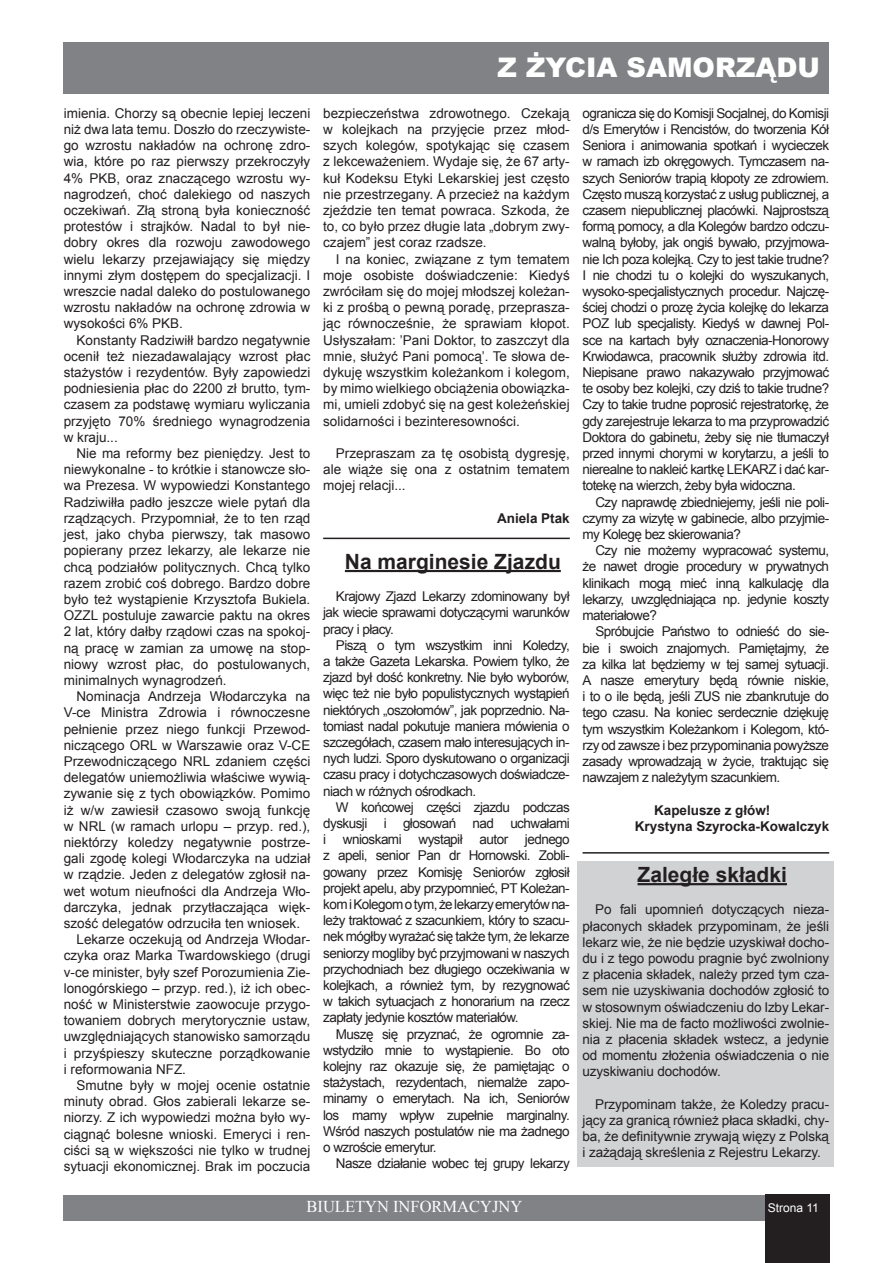
<style>
.page{position:relative;width:893px;height:1263px;background:#fff}
.page>*{position:absolute;margin:0;border:0;box-sizing:border-box;transform-origin:0 0}
.t1{font:900 27px "Arial";color:#fff}
.t2{font:700 21px "Arial";color:#231f20}
.t3{font:16.5px "Times New Roman";color:#fff}
.t4{font:13.5px/16.2px "Arial";color:#231f20;text-align:justify}
.t5{font:700 13.5px/16.2px "Arial";color:#231f20}
.t6{font:13.5px "Arial";letter-spacing:-.04em;color:#231f20}
.t7{font:12px "Arial";color:#fff}
</style>
<div class="page">
<div style="left:64px;top:43px;width:765px;height:51px;background:#808285"></div>
<div style="left:64px;top:1195px;width:765px;height:25px;background:#808285"></div>
<div style="left:765px;top:1195px;width:64px;height:68px;background:#231f20"></div>
<div style="left:578px;top:861px;width:256px;height:305px;background:#d1d2d4"></div>
<hr style="left:345px;top:570px;width:216px;height:2px;background:#231f20">
<hr style="left:323px;top:538px;width:247px;height:1px;background:#231f20">
<hr style="left:583px;top:852px;width:246px;height:1px;background:#231f20">
<hr style="left:637px;top:883px;width:150px;height:2px;background:#231f20">
<p class="t4" style="left:64px;top:105px;width:248px">imienia. Chorzy są obecnie lepiej leczeni niż dwa lata temu. Doszło do rzeczywiste&shy;go wzrostu nakładów na ochronę zdro&shy;wia, które po raz pierwszy przekroczyły 4% PKB, oraz znaczącego wzrostu wy&shy;nagrodzeń, choć dalekiego od naszych oczekiwań. Złą stroną była konieczność protestów i strajków. Nadal to był nie&shy;dobry okres dla rozwoju zawodowego wielu lekarzy przejawiający się między innymi złym dostępem do specjalizacji. I wreszcie nadal daleko do postulowanego wzrostu nakładów na ochronę zdrowia w wysokości 6% PKB.</p>
<p class="t4" style="left:64px;top:332px;width:248px;text-indent:13px">Konstanty Radziwiłł bardzo negatywnie ocenił też niezadawalający wzrost płac stażystów i rezydentów. Były zapowiedzi podniesienia płac do 2200 zł brutto, tym&shy;czasem za podstawę wymiaru wyliczania przyjęto 70% średniego wynagrodzenia w kraju...</p>
<p class="t4" style="left:64px;top:445px;width:248px;text-indent:13px">Nie ma reformy bez pieniędzy. Jest to niewykonalne - to krótkie i stanowcze sło&shy;wa Prezesa. W wypowiedzi Konstantego Radziwiłła padło jeszcze wiele pytań dla rządzących. Przypomniał, że to ten rząd jest, jako chyba pierwszy, tak masowo popierany przez lekarzy, ale lekarze nie chcą podziałów politycznych. Chcą tylko razem zrobić coś dobrego. Bardzo dobre było też wystąpienie Krzysztofa Bukiela.<br>OZZL postuluje zawarcie paktu na okres 2 lat, który dałby rządowi czas na spokoj&shy;ną pracę w zamian za umowę na stop&shy;niowy wzrost płac, do postulowanych, minimalnych wynagrodzeń.</p>
<p class="t4" style="left:77px;top:688px;width:235px">Nominacja Andrzeja Włodarczyka na</p>
<p class="t4" style="left:64px;top:705px;width:248px">V-ce Ministra Zdrowia i równoczesne</p>
<p class="t4" style="left:64px;top:721px;width:248px">pełnienie przez niego funkcji Przewod-</p>
<p class="t4" style="left:64px;top:737px;width:248px">niczącego ORL w Warszawie oraz V-CE</p>
<p class="t4" style="left:64px;top:753px;width:248px">Przewodniczącego NRL zdaniem części</p>
<p class="t4" style="left:64px;top:769px;width:248px">delegatów uniemożliwia właściwe wywią-</p>
<p class="t4" style="left:64px;top:786px;width:248px">zywanie się z tych obowiązków. Pomimo</p>
<p class="t4" style="left:64px;top:802px;width:248px">iż w/w zawiesił czasowo swoją funkcję</p>
<p class="t4" style="left:64px;top:818px;width:248px">w NRL (w ramach urlopu – przyp. red.),</p>
<p class="t4" style="left:64px;top:834px;width:248px">niektórzy koledzy negatywnie postrze-</p>
<p class="t4" style="left:64px;top:850px;width:248px">gali zgodę kolegi Włodarczyka na udział</p>
<p class="t4" style="left:64px;top:867px;width:248px">w rządzie. Jeden z delegatów zgłosił na-</p>
<p class="t4" style="left:64px;top:883px;width:248px">wet wotum nieufności dla Andrzeja Wło-</p>
<p class="t4" style="left:64px;top:899px;width:248px">darczyka, jednak przytłaczająca więk-</p>
<p class="t4" style="left:64px;top:915px;width:238px">szość delegatów odrzuciła ten wniosek.</p>
<p class="t4" style="left:77px;top:931px;width:235px">Lekarze oczekują od Andrzeja Włodar-</p>
<p class="t4" style="left:64px;top:948px;width:248px">czyka oraz Marka Twardowskiego (drugi</p>
<p class="t4" style="left:64px;top:964px;width:248px">v-ce minister, były szef Porozumienia Zie-</p>
<p class="t4" style="left:64px;top:980px;width:248px">lonogórskiego – przyp. red.), iż ich obec-</p>
<p class="t4" style="left:64px;top:996px;width:248px">ność w Ministerstwie zaowocuje przygo-</p>
<p class="t4" style="left:64px;top:1012px;width:248px">towaniem dobrych merytorycznie ustaw,</p>
<p class="t4" style="left:64px;top:1029px;width:248px">uwzględniających stanowisko samorządu</p>
<p class="t4" style="left:64px;top:1045px;width:248px">i przyśpieszy skuteczne porządkowanie</p>
<p class="t4" style="left:64px;top:1061px;width:124px">i reformowania NFZ.</p>
<p class="t4" style="left:77px;top:1077px;width:235px">Smutne były w mojej ocenie ostatnie</p>
<p class="t4" style="left:64px;top:1093px;width:248px">minuty obrad. Głos zabierali lekarze se-</p>
<p class="t4" style="left:64px;top:1110px;width:248px">niorzy. Z ich wypowiedzi można było wy-</p>
<p class="t4" style="left:64px;top:1126px;width:248px">ciągnąć bolesne wnioski. Emeryci i ren-</p>
<p class="t4" style="left:64px;top:1142px;width:248px">ciści są w większości nie tylko w trudnej</p>
<p class="t4" style="left:64px;top:1158px;width:248px">sytuacji ekonomicznej. Brak im poczucia</p>
<h1 class="t1" style="left:498px;top:47px;width:324px">Z ŻYCIA SAMORZĄDU</h1>
<p class="t4" style="left:323px;top:105px;width:248px">bezpieczeństwa zdrowotnego. Czekają w kolejkach na przyjęcie przez młod&shy;szych kolegów, spotykając się czasem z lekceważeniem. Wydaje się, że 67 arty&shy;kuł Kodeksu Etyki Lekarskiej jest często nie przestrzegany. A przecież na każdym zjeździe ten temat powraca. Szkoda, że to, co było przez długie lata „dobrym zwy&shy;czajem” jest coraz rzadsze.</p>
<p class="t4" style="left:323px;top:251px;width:248px;text-indent:13px">I na koniec, związane z tym tematem moje osobiste doświadczenie: Kiedyś zwróciłam się do mojej młodszej koleżan&shy;ki z prośbą o pewną poradę, przeprasza&shy;jąc równocześnie, że sprawiam kłopot.<br>Usłyszałam: ’Pani Doktor, to zaszczyt dla mnie, służyć Pani pomocą’. Te słowa de&shy;dykuję wszystkim koleżankom i kolegom, by mimo wielkiego obciążenia obowiązka&shy;mi, umieli zdobyć się na gest koleżeńskiej solidarności i bezinteresowności.</p>
<p class="t4" style="left:323px;top:445px;width:248px;text-indent:13px">Przepraszam za tę osobistą dygresję, ale wiąże się ona z ostatnim tematem mojej relacji...</p>
<p class="t5" style="left:497px;top:510px;width:74px">Aniela Ptak</p>
<p class="t4" style="left:583px;top:105px;width:248px">ogranicza się do Komisji Socjalnej, do Komisji d/s Emerytów i Rencistów, do tworzenia Kół Seniora i animowania spotkań i wycieczek w ramach izb okręgowych. Tymczasem na&shy;szych Seniorów trapią kłopoty ze zdrowiem.<br>Często muszą korzystać z usług publicznej, a czasem niepublicznej placówki. Najprostszą formą pomocy, a dla Kolegów bardzo odczu&shy;walną byłoby, jak ongiś bywało, przyjmowa&shy;nie Ich poza kolejką. Czy to jest takie trudne?<br>I nie chodzi tu o kolejki do wyszukanych, wysoko-specjalistycznych procedur. Najczę&shy;ściej chodzi o prozę życia kolejkę do lekarza POZ lub specjalisty. Kiedyś w dawnej Pol&shy;sce na kartach były oznaczenia-Honorowy Krwiodawca, pracownik służby zdrowia itd.<br>Niepisane prawo nakazywało przyjmować te osoby bez kolejki, czy dziś to takie trudne?<br>Czy to takie trudne poprosić rejestratorkę, że gdy zarejestruje lekarza to ma przyprowadzić Doktora do gabinetu, żeby się nie tłumaczył przed innymi chorymi w korytarzu, a jeśli to nierealne to nakleić kartkę LEKARZ i dać kar&shy;totekę na wierzch, żeby była widoczna.</p>
<p class="t4" style="left:583px;top:494px;width:248px;text-indent:13px">Czy naprawdę zbiedniejemy, jeśli nie poli&shy;czymy za wizytę w gabinecie, albo przyjmie&shy;my Kolegę bez skierowania?</p>
<p class="t4" style="left:583px;top:543px;width:248px;text-indent:13px">Czy nie możemy wypracować systemu, że nawet drogie procedury w prywatnych klinikach mogą mieć inną kalkulację dla lekarzy, uwzględniająca np. jedynie koszty materiałowe?</p>
<p class="t4" style="left:583px;top:624px;width:248px;text-indent:13px">Spróbujcie Państwo to odnieść do sie&shy;bie i swoich znajomych. Pamiętajmy, że za kilka lat będziemy w tej samej sytuacji.<br>A nasze emerytury będą równie niskie, i to o ile będą, jeśli ZUS nie zbankrutuje do tego czasu. Na koniec serdecznie dziękuję tym wszystkim Koleżankom i Kolegom, któ&shy;rzy od zawsze i bez przypominania powyższe zasady wprowadzają w życie, traktując się nawzajem z należytym szacunkiem.</p>
<p class="t5" style="left:635px;top:802px;width:196px;text-indent:19px">Kapelusze z głów!<br>Krystyna Szyrocka-Kowalczyk</p>
<h2 class="t2" style="left:345px;top:547px;width:217px">Na marginesie Zjazdu</h2>
<p class="t4" style="left:323px;top:588px;width:248px;text-indent:13px">Krajowy Zjazd Lekarzy zdominowany był jak wiecie sprawami dotyczącymi warunków pracy i płacy.</p>
<p class="t4" style="left:323px;top:637px;width:248px;text-indent:13px">Piszą o tym wszystkim inni Koledzy, a także Gazeta Lekarska. Powiem tylko, że zjazd był dość konkretny. Nie było wyborów, więc też nie było populistycznych wystąpień niektórych „oszołomów”, jak poprzednio. Na&shy;tomiast nadal pokutuje maniera mówienia o szczegółach, czasem mało interesujących in&shy;nych ludzi. Sporo dyskutowano o organizacji czasu pracy i dotychczasowych doświadcze&shy;niach w różnych ośrodkach.</p>
<p class="t4" style="left:323px;top:799px;width:248px;text-indent:13px">W końcowej części zjazdu podczas dyskusji i głosowań nad uchwałami i wnioskami wystąpił autor jednego z apeli, senior Pan dr Hornowski. Zobli&shy;gowany przez Komisję Seniorów zgłosił projekt apelu, aby przypomnieć, PT Koleżan&shy;kom i Kolegom o tym, że lekarzy emerytów na&shy;leży traktować z szacunkiem, który to szacu&shy;nek mógłby wyrażać się także tym, że lekarze seniorzy mogliby być przyjmowani w naszych przychodniach bez długiego oczekiwania w kolejkach, a również tym, by rezygnować w takich sytuacjach z honorarium na rzecz zapłaty jedynie kosztów materiałów.</p>
<p class="t4" style="left:323px;top:1026px;width:248px;text-indent:13px">Muszę się przyznać, że ogromnie za&shy;wstydziło mnie to wystąpienie. Bo oto kolejny raz okazuje się, że pamiętając o stażystach, rezydentach, niemalże zapo&shy;minamy o emerytach. Na ich, Seniorów los mamy wpływ zupełnie marginalny.<br>Wśród naszych postulatów nie ma żadnego o wzroście emerytur.</p>
<p class="t6" style="left:336px;top:1155px;width:235px">Nasze działanie wobec tej grupy lekarzy</p>
<h2 class="t2" style="left:637px;top:861px;width:151px">Zaległe składki</h2>
<p class="t4" style="left:583px;top:902px;width:248px;text-indent:13px">Po fali upomnień dotyczących nieza&shy;płaconych składek przypominam, że jeśli lekarz wie, że nie będzie uzyskiwał docho&shy;du i z tego powodu pragnie być zwolniony z płacenia składek, należy przed tym cza&shy;sem nie uzyskiwania dochodów zgłosić to w stosownym oświadczeniu do Izby Lekar&shy;skiej. Nie ma de facto możliwości zwolnie&shy;nia z płacenia składek wstecz, a jedynie od momentu złożenia oświadczenia o nie uzyskiwaniu dochodów.</p>
<p class="t4" style="left:583px;top:1096px;width:248px;text-indent:13px">Przypominam także, że Koledzy pracu&shy;jący za granicą również płaca składki, chy&shy;ba, że definitywnie zrywają więzy z Polską i zażądają skreślenia z Rejestru Lekarzy.</p>
<p class="t3" style="left:306px;top:1195px;width:217px">BIULETYN INFORMACYJNY</p>
<p class="t7" style="left:768px;top:1200px;width:53px">Strona 11</p>
</div>
